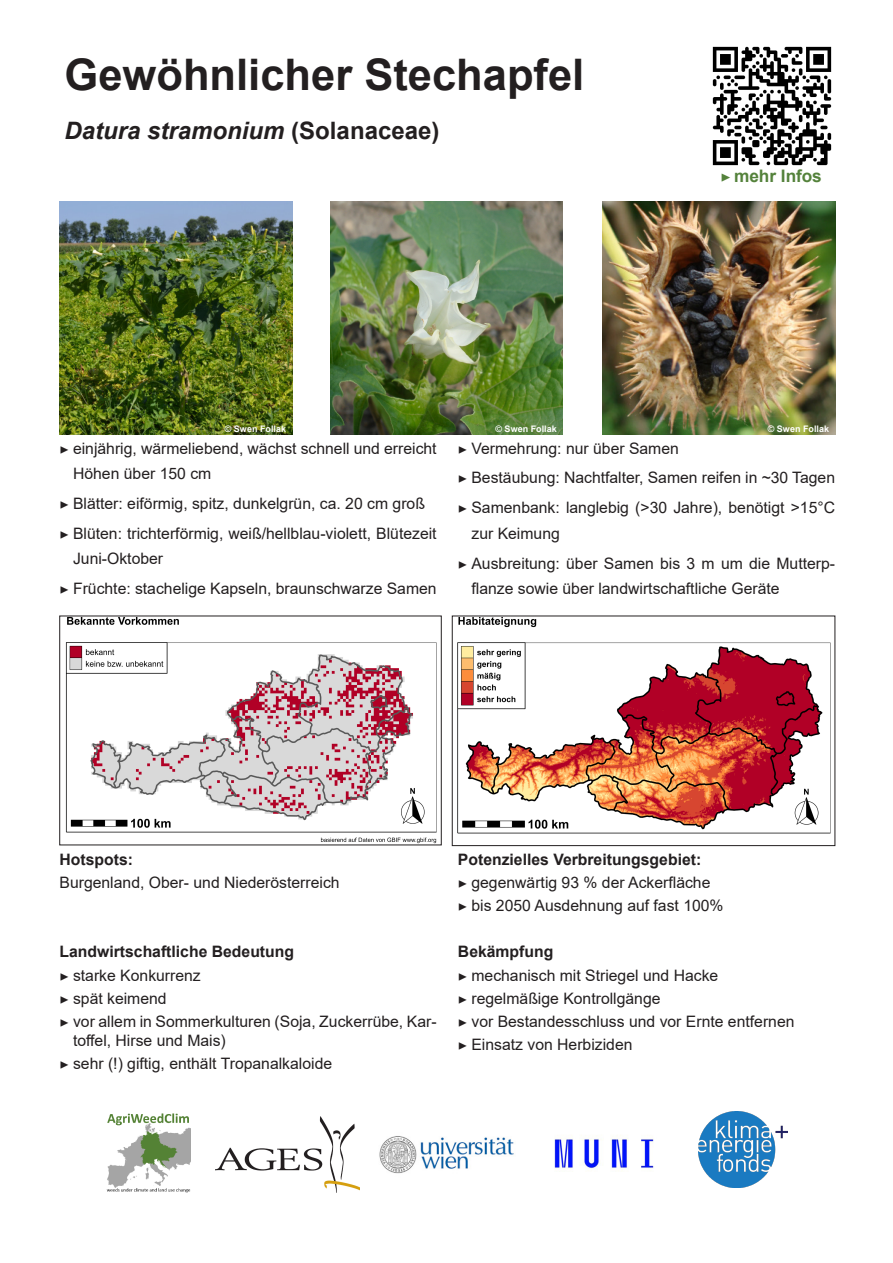
<style>
.page{position:relative;width:893px;height:1263px;background:#fff}
.page>*{position:absolute;margin:0;border:0;box-sizing:border-box;transform-origin:0 0}
.t1{font:700 43.5px "Arial";color:#231f20}
.t2{font:italic 700 24px "Arial";color:#231f20}
.t3{font:700 17.25px "Arial";letter-spacing:-.005em;color:#54823b}
.t4{font:15.75px/25.5px "Arial";color:#231f20}
.t5{font:700 15.75px "Arial";color:#231f20}
.t6{font:700 9px "Arial";color:#fff}
.s1{font-style:normal}
.s2{font-family:"Minion Pro";font-weight:400}
.s3{font-family:"Minion Pro"}
</style>
<div class="page">
<img style="left:106px;top:1113px;width:85px;height:80px">
<img style="left:698px;top:1112px;width:89px;height:76px">
<img style="left:215px;top:1116px;width:144px;height:76px">
<img style="left:554px;top:1135px;width:100px;height:37px">
<img style="left:379px;top:1136px;width:135px;height:38px">
<img style="left:60px;top:202px;width:232px;height:233px">
<img style="left:330px;top:202px;width:233px;height:233px">
<img style="left:602px;top:202px;width:233px;height:233px">
<img style="left:65px;top:618px;width:372px;height:225px">
<img style="left:457px;top:618px;width:374px;height:216px">
<div style="left:452px;top:616px;width:383px;height:230px;border:1px solid #231f20"></div>
<img style="left:712px;top:46px;width:120px;height:120px">
<p class="t1" style="left:65px;top:44px;width:521px">Gewöhnlicher Stechapfel</p>
<p class="t2" style="left:65px;top:114px;width:376px">Datura stramonium <span class="s1">(Solanaceae)</span></p>
<p class="t3" style="left:721px;top:164px;width:103px"><span class="s2">▶</span> mehr Infos</p>
<p class="t6" style="left:225px;top:422px;width:63px">© Swen Follak</p>
<p class="t6" style="left:495px;top:422px;width:63px">© Swen Follak</p>
<p class="t6" style="left:768px;top:422px;width:63px">© Swen Follak</p>
<p class="t4" style="left:73px;top:435px;width:365px;text-indent:-14px"><span class="s3">▶</span> einjährig, wärmeliebend, wächst schnell und erreicht<br>Höhen über 150 cm</p>
<p class="t4" style="left:60px;top:491px;width:367px"><span class="s3">▶</span> Blätter: eiförmig, spitz, dunkelgrün, ca. 20 cm groß</p>
<p class="t4" style="left:73px;top:520px;width:365px;text-indent:-14px"><span class="s3">▶</span> Blüten: trichterförmig, weiß/hellblau-violett, Blütezeit<br>Juni-Oktober</p>
<p class="t4" style="left:60px;top:576px;width:379px"><span class="s3">▶</span> Früchte: stachelige Kapseln, braunschwarze Samen</p>
<p class="t4" style="left:458px;top:435px;width:222px"><span class="s3">▶</span> Vermehrung: nur über Samen</p>
<p class="t4" style="left:458px;top:465px;width:379px"><span class="s3">▶</span> Bestäubung: Nachtfalter, Samen reifen in ~30 Tagen</p>
<p class="t4" style="left:471px;top:495px;width:365px;text-indent:-14px"><span class="s3">▶</span> Samenbank: langlebig (&gt;30 Jahre), benötigt &gt;15°C zur Keimung</p>
<p class="t4" style="left:471px;top:550px;width:365px;text-indent:-14px"><span class="s3">▶</span> Ausbreitung: über Samen bis 3 m um die Mutterp&shy;flanze sowie über landwirtschaftliche Geräte</p>
<p class="t5" style="left:60px;top:848px;width:75px">Hotspots:</p>
<p class="t4" style="left:60px;top:869px;width:282px">Burgenland, Ober- und Niederösterreich</p>
<p class="t5" style="left:60px;top:941px;width:236px">Landwirtschaftliche Bedeutung</p>
<p class="t4" style="left:60px;top:962px;width:143px"><span class="s3">▶</span> starke Konkurrenz</p>
<p class="t4" style="left:60px;top:985px;width:109px"><span class="s3">▶</span> spät keimend</p>
<p class="t4" style="left:73px;top:1012px;width:365px;line-height:18.9px;text-indent:-14px"><span class="s3">▶</span> vor allem in Sommerkulturen (Soja, Zuckerrübe, Kar&shy;toffel, Hirse und Mais)</p>
<p class="t4" style="left:60px;top:1050px;width:274px"><span class="s3">▶</span> sehr (!) giftig, enthält Tropanalkaloide</p>
<p class="t5" style="left:458px;top:848px;width:245px">Potenzielles Verbreitungsgebiet:</p>
<p class="t4" style="left:458px;top:869px;width:254px"><span class="s3">▶</span> gegenwärtig 93 % der Ackerfläche</p>
<p class="t4" style="left:458px;top:893px;width:267px"><span class="s3">▶</span> bis 2050 Ausdehnung auf fast 100%</p>
<p class="t5" style="left:458px;top:941px;width:97px">Bekämpfung</p>
<p class="t4" style="left:458px;top:962px;width:262px"><span class="s3">▶</span> mechanisch mit Striegel und Hacke</p>
<p class="t4" style="left:458px;top:985px;width:204px"><span class="s3">▶</span> regelmäßige Kontrollgänge</p>
<p class="t4" style="left:458px;top:1008px;width:338px"><span class="s3">▶</span> vor Bestandesschluss und vor Ernte entfernen</p>
<p class="t4" style="left:458px;top:1031px;width:176px"><span class="s3">▶</span> Einsatz von Herbiziden</p>
</div>
